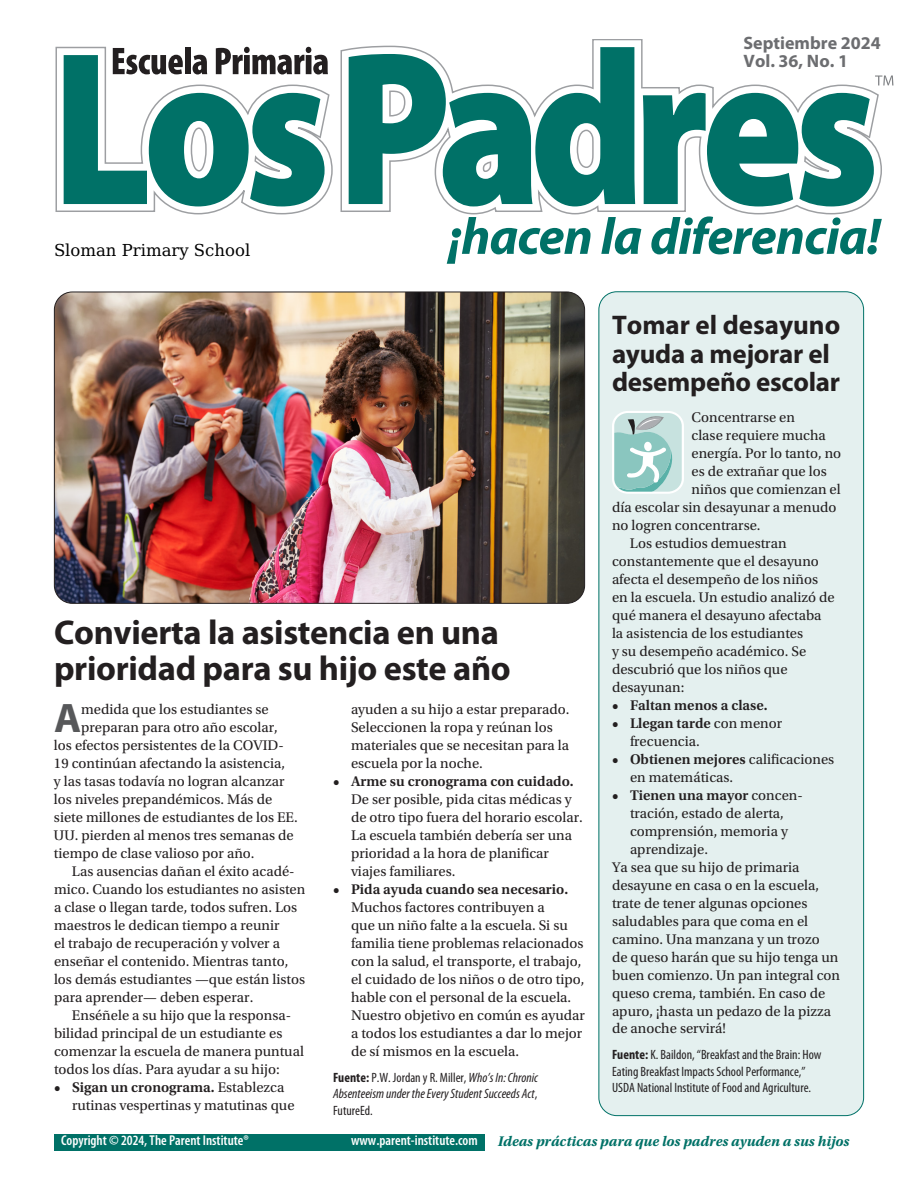
<style>
.page{position:relative;width:918px;height:1188px;background:#fff}
.page>*{position:absolute;margin:0;border:0;box-sizing:border-box;transform-origin:0 0}
.t1{font:700 41.4px "Myriad Pro";color:#57585a}
.t2{font:700 34.5px/36px "Myriad Pro";letter-spacing:-.01em;color:#231f20}
.t3{font:700 27px/28.5px "Myriad Pro";letter-spacing:-.01em;color:#231f20}
.t4{font:700 18px/18px "Myriad Pro";color:#6c6d70}
.t5{font:16.5px "DejaVu Math Te X Gyre";color:#000}
.t6{font:14.7px/18px "Utopia Std";color:#231f20}
.t7{font:600 14.7px "Utopia Std";color:#231f20}
.t8{font:italic 700 14.7px "Utopia Std";color:#007167}
.t9{font:600 condensed 14.25px "Myriad Pro";color:#fff}
.t10{font:condensed 13.5px/16.5px "Myriad Pro";color:#231f20}
.t11{font:italic condensed 13.5px/16.5px "Myriad Pro";color:#231f20;text-align:justify}
.s1{font-weight:600}
.s2{font-weight:700;font-style:normal}
.s3{font-style:normal}
.s4{font-weight:400}
.s5{font-weight:700}
</style>
<div class="page">
<svg style="left:447px;top:217px;width:144px;height:47px"></svg>
<svg style="left:601px;top:217px;width:40px;height:37px"></svg>
<svg style="left:651px;top:216px;width:231px;height:38px"></svg>
<svg style="left:56px;top:39px;width:827px;height:176px"></svg>
<svg style="left:349px;top:47px;width:286px;height:159px"></svg>
<svg style="left:643px;top:93px;width:231px;height:113px"></svg>
<svg style="left:64px;top:47px;width:264px;height:159px"></svg>
<svg style="left:875px;top:76px;width:18px;height:9px"></svg>
<div style="left:599px;top:292px;width:265px;height:824px;background:#e4f0ef;border-radius:18px"></div>
<div style="left:54px;top:1134px;width:430px;height:16px;background:#007167"></div>
<svg style="left:612px;top:411px;width:72px;height:83px;background:#b3d7d3"></svg>
<img style="left:54px;top:292px;width:531px;height:311px">
<p class="t4" style="left:744px;top:33px;width:139px">Septiembre 2024<br>Vol. 36, No. 1</p>
<p class="t5" style="left:54px;top:243px;width:198px">Sloman Primary School</p>
<h2 class="t2" style="left:54px;top:613px;width:458px">Convierta la asistencia en una prioridad para su hijo este año</h2>
<h1 class="t1" style="left:54px;top:691px;width:29px">A</h1>
<p class="t6" style="left:81px;top:701px;width:189px">medida que los estudiantes se</p>
<p class="t6" style="left:81px;top:719px;width:198px">preparan para otro año escolar,</p>
<p class="t6" style="left:54px;top:737px;width:231px">los efectos persistentes de la COVID-</p>
<p class="t6" style="left:54px;top:755px;width:233px">19 continúan afectando la asistencia,</p>
<p class="t6" style="left:54px;top:773px;width:232px">y las tasas todavía no logran alcanzar</p>
<p class="t6" style="left:54px;top:791px;width:220px">los niveles prepandémicos. Más de</p>
<p class="t6" style="left:54px;top:809px;width:245px">siete millones de estudiantes de los EE.</p>
<p class="t6" style="left:54px;top:827px;width:241px">UU. pierden al menos tres semanas de</p>
<p class="t6" style="left:54px;top:845px;width:202px">tiempo de clase valioso por año.</p>
<p class="t6" style="left:72px;top:863px;width:224px">Las ausencias dañan el éxito acadé-</p>
<p class="t6" style="left:54px;top:881px;width:253px">mico. Cuando los estudiantes no asisten</p>
<p class="t6" style="left:54px;top:899px;width:245px">a clase o llegan tarde, todos sufren. Los</p>
<p class="t6" style="left:54px;top:917px;width:227px">maestros le dedican tiempo a reunir</p>
<p class="t6" style="left:54px;top:935px;width:228px">el trabajo de recuperación y volver a</p>
<p class="t6" style="left:54px;top:953px;width:236px">enseñar el contenido. Mientras tanto,</p>
<p class="t6" style="left:54px;top:971px;width:253px">los demás estudiantes —que están listos</p>
<p class="t6" style="left:54px;top:989px;width:201px">para aprender— deben esperar.</p>
<p class="t6" style="left:72px;top:1007px;width:221px">Enséñele a su hijo que la responsa-</p>
<p class="t6" style="left:54px;top:1025px;width:230px">bilidad principal de un estudiante es</p>
<p class="t6" style="left:54px;top:1043px;width:251px">comenzar la escuela de manera puntual</p>
<p class="t6" style="left:54px;top:1061px;width:227px">todos los días. Para ayudar a su hijo:</p>
<p class="t6" style="left:72px;top:1079px;width:224px;text-indent:-18px"><span class="s1">• Sigan un cronograma.</span> Establezca rutinas vespertinas y matutinas que</p>
<p class="t6" style="left:351px;top:701px;width:220px">ayuden a su hijo a estar preparado.<br>Seleccionen la ropa y reúnan los materiales que se necesitan para la escuela por la noche.</p>
<p class="t7" style="left:333px;top:773px;width:242px">• Arme su cronograma con cuidado.</p>
<p class="t6" style="left:351px;top:791px;width:233px">De ser posible, pida citas médicas y de otro tipo fuera del horario escolar.<br>La escuela también debería ser una prioridad a la hora de planificar viajes familiares.</p>
<p class="t7" style="left:333px;top:881px;width:237px">• Pida ayuda cuando sea necesario.</p>
<p class="t6" style="left:351px;top:899px;width:235px">Muchos factores contribuyen a<br>que un niño falte a la escuela. Si su familia tiene problemas relacionados con la salud, el transporte, el trabajo, el cuidado de los niños o de otro tipo, hable con el personal de la escuela.<br>Nuestro objetivo en común es ayudar a todos los estudiantes a dar lo mejor de sí mismos en la escuela.</p>
<p class="t11" style="left:333px;top:1069px;width:207px"><span class="s2">Fuente:</span> <span class="s3">P.W. Jordan y R. Miller,</span> Who’s In: Chronic Absenteeism under the Every Student Succeeds Act<span class="s3">, FutureEd.</span></p>
<h3 class="t3" style="left:612px;top:310px;width:230px">Tomar el desayuno ayuda a mejorar el desempeño escolar</h3>
<p class="t6" style="left:692px;top:408px;width:105px">Concentrarse en</p>
<p class="t6" style="left:692px;top:426px;width:136px">clase requiere mucha</p>
<p class="t6" style="left:692px;top:444px;width:151px">energía. Por lo tanto, no</p>
<p class="t6" style="left:692px;top:462px;width:137px">es de extrañar que los</p>
<p class="t6" style="left:692px;top:480px;width:151px">niños que comienzan el</p>
<p class="t6" style="left:612px;top:498px;width:226px">día escolar sin desayunar a menudo</p>
<p class="t6" style="left:612px;top:516px;width:150px">no logren concentrarse.</p>
<p class="t6" style="left:630px;top:534px;width:158px">Los estudios demuestran</p>
<p class="t6" style="left:612px;top:552px;width:208px">constantemente que el desayuno</p>
<p class="t6" style="left:612px;top:570px;width:208px">afecta el desempeño de los niños</p>
<p class="t6" style="left:612px;top:588px;width:224px">en la escuela. Un estudio analizó de</p>
<p class="t6" style="left:612px;top:606px;width:211px">qué manera el desayuno afectaba</p>
<p class="t6" style="left:612px;top:624px;width:193px">la asistencia de los estudiantes</p>
<p class="t6" style="left:612px;top:642px;width:196px">y su desempeño académico. Se</p>
<p class="t6" style="left:612px;top:660px;width:177px">descubrió que los niños que</p>
<p class="t6" style="left:612px;top:678px;width:74px">desayunan:</p>
<p class="t7" style="left:612px;top:697px;width:157px">• Faltan menos a clase.</p>
<p class="t6" style="left:630px;top:714px;width:154px;text-indent:-18px"><span class="s1">• Llegan tarde</span> con menor frecuencia.</p>
<p class="t6" style="left:630px;top:750px;width:206px;text-indent:-18px"><span class="s1">• Obtienen mejores</span> calificaciones en matemáticas.</p>
<p class="t7" style="left:612px;top:787px;width:192px">• Tienen una mayor <span class="s4">concen-</span></p>
<p class="t6" style="left:630px;top:804px;width:155px">tración, estado de alerta,</p>
<p class="t6" style="left:630px;top:822px;width:159px">comprensión, memoria y</p>
<p class="t6" style="left:630px;top:840px;width:80px">aprendizaje.</p>
<p class="t6" style="left:612px;top:858px;width:189px">Ya sea que su hijo de primaria</p>
<p class="t6" style="left:612px;top:876px;width:209px">desayune en casa o en la escuela,</p>
<p class="t6" style="left:612px;top:894px;width:197px">trate de tener algunas opciones</p>
<p class="t6" style="left:612px;top:912px;width:198px">saludables para que coma en el</p>
<p class="t6" style="left:612px;top:930px;width:209px">camino. Una manzana y un trozo</p>
<p class="t6" style="left:612px;top:948px;width:228px">de queso harán que su hijo tenga un</p>
<p class="t6" style="left:612px;top:966px;width:230px">buen comienzo. Un pan integral con</p>
<p class="t6" style="left:612px;top:984px;width:215px">queso crema, también. En caso de</p>
<p class="t6" style="left:612px;top:1002px;width:221px">apuro, ¡hasta un pedazo de la pizza</p>
<p class="t6" style="left:612px;top:1020px;width:115px">de anoche servirá!</p>
<p class="t10" style="left:612px;top:1046px;width:211px"><span class="s5">Fuente:</span> K. Baildon, “Breakfast and the Brain: How<br>Eating Breakfast Impacts School Performance,”<br>USDA National Institute of Food and Agriculture.</p>
<p class="t9" style="left:61px;top:1132px;width:189px">Copyright © 2024, The Parent Institute®</p>
<p class="t9" style="left:351px;top:1132px;width:128px">www.parent-institute.com</p>
<p class="t8" style="left:498px;top:1133px;width:353px">Ideas prácticas para que los padres ayuden a sus hijos</p>
</div>
